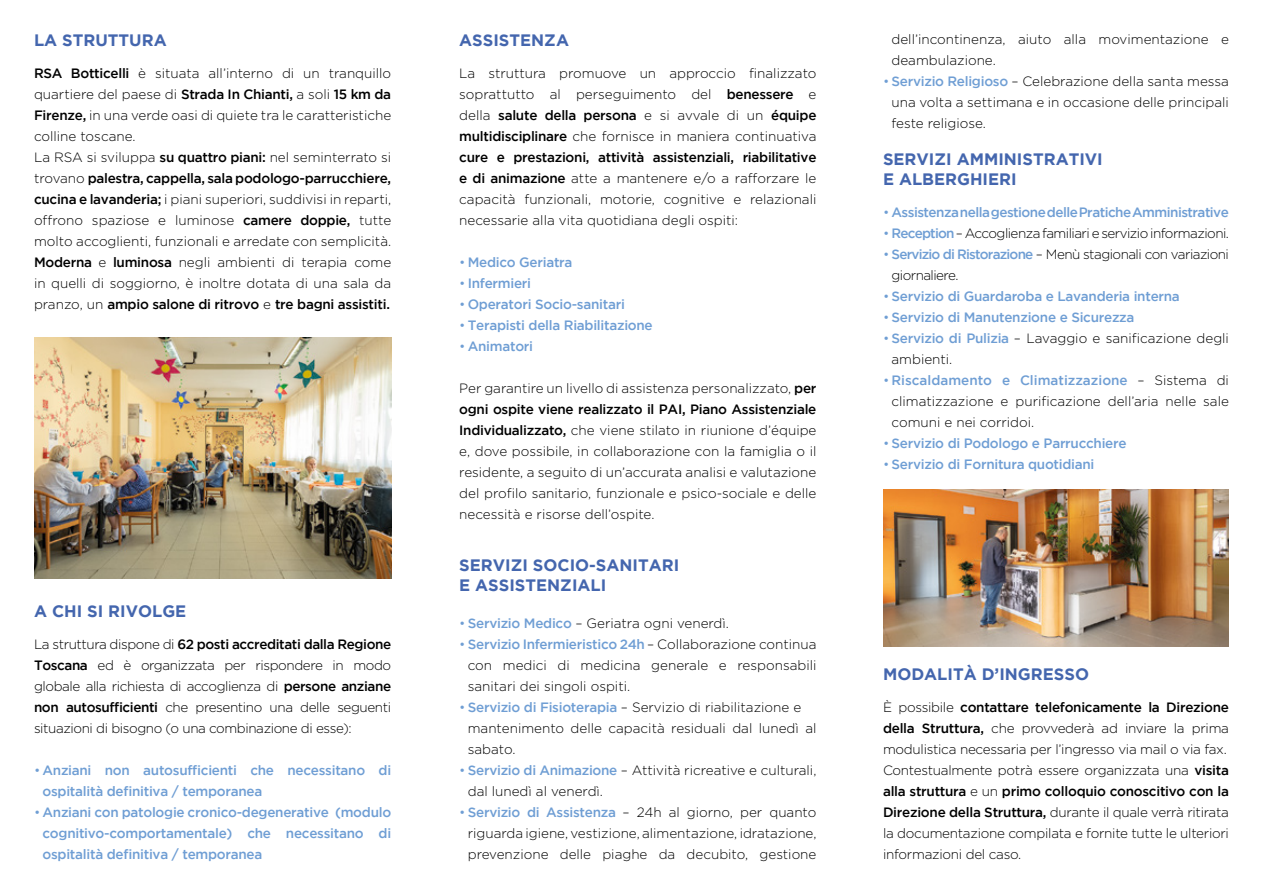
<style>
.page{position:relative;width:1263px;height:893px;background:#fff}
.page>*{position:absolute;margin:0;border:0;box-sizing:border-box;transform-origin:0 0}
.t1{font:700 16.5px/19.8px "Gotham";color:#4466ae}
.t2{font:300 13.5px/21px "Gotham";color:#000;text-align:justify}
.t3{font:500 13.5px/21px "Gotham";letter-spacing:-.02em;color:#6f9ed4}
.t4{font:300 13.5px/21px "Gotham";letter-spacing:-.02em;color:#000}
.t5{font:300 13.5px/21px "Gotham";letter-spacing:-.04em;color:#000}
.t6{font:500 13.5px "Gotham";letter-spacing:-.04em;color:#6f9ed4}
.s1{font-weight:500}
.s2{font-weight:300}
.s3{color:#6f9ed4}
.s4{font-weight:500;color:#6f9ed4}
</style>
<div class="page">
<img style="left:34px;top:338px;width:357px;height:241px">
<img style="left:883px;top:490px;width:346px;height:157px">
<p class="t1" style="left:34px;top:30px;width:134px">LA STRUTTURA</p>
<p class="t2" style="left:34px;top:63px;width:359px;text-align:left"><span class="s1">RSA Botticelli</span> è situata all’interno di un tranquillo quartiere del paese di <span class="s1">Strada In Chianti,</span> a soli <span class="s1">15 km da Firenze,</span> in una verde oasi di quiete tra le caratteristiche colline toscane.<br>La RSA si sviluppa <span class="s1">su quattro piani:</span> nel seminterrato si trovano <span class="s1">palestra, cappella, sala podologo-parrucchiere, cucina e lavanderia;</span> i piani superiori, suddivisi in reparti, offrono spaziose e luminose <span class="s1">camere doppie,</span> tutte molto accoglienti, funzionali e arredate con semplicità.<br><span class="s1">Moderna</span> e <span class="s1">luminosa</span> negli ambienti di terapia come in quelli di soggiorno, è inoltre dotata di una sala da pranzo, un <span class="s1">ampio salone di ritrovo</span> e <span class="s1">tre bagni assistiti.</span></p>
<p class="t1" style="left:34px;top:601px;width:154px">A CHI SI RIVOLGE</p>
<p class="t2" style="left:34px;top:634px;width:359px">La struttura dispone di <span class="s1">62 posti accreditati dalla Regione Toscana</span> ed è organizzata per rispondere in modo globale alla richiesta di accoglienza di <span class="s1">persone anziane non autosufficienti</span> che presentino una delle seguenti situazioni di bisogno (o una combinazione di esse):</p>
<p class="t3" style="left:43px;top:760px;width:350px;text-indent:-9px"><span class="s2">•</span> Anziani non autosufficienti che necessitano di ospitalità definitiva / temporanea</p>
<p class="t3" style="left:43px;top:802px;width:350px;text-align:justify;text-indent:-9px"><span class="s2">•</span> Anziani con patologie cronico-degenerative (modulo cognitivo-comportamentale) che necessitano di ospitalità definitiva / temporanea</p>
<p class="t1" style="left:459px;top:30px;width:111px">ASSISTENZA</p>
<p class="t2" style="left:891px;top:28px;width:339px">dell’incontinenza, aiuto alla movimentazione e deambulazione.</p>
<p class="t2" style="left:891px;top:70px;width:339px;text-indent:-9px"><span class="s3">•</span> <span class="s4">Servizio Religioso</span> – Celebrazione della santa messa una volta a settimana e in occasione delle principali feste religiose.</p>
<p class="t2" style="left:459px;top:63px;width:359px">La struttura promuove un approccio finalizzato soprattutto al perseguimento del <span class="s1">benessere</span> e della <span class="s1">salute della persona</span> e si avvale di un <span class="s1">équipe multidisciplinare</span> che fornisce in maniera continuativa <span class="s1">cure e prestazioni, attività assistenziali, riabilitative e di animazione</span> atte a mantenere e/o a rafforzare le capacità funzionali, motorie, cognitive e relazionali necessarie alla vita quotidiana degli ospiti:</p>
<p class="t3" style="left:459px;top:252px;width:115px"><span class="s2">•</span> Medico Geriatra</p>
<p class="t3" style="left:459px;top:273px;width:73px"><span class="s2">•</span> Infermieri</p>
<p class="t3" style="left:459px;top:294px;width:167px"><span class="s2">•</span> Operatori Socio-sanitari</p>
<p class="t3" style="left:459px;top:315px;width:195px"><span class="s2">•</span> Terapisti della Riabilitazione</p>
<p class="t3" style="left:459px;top:336px;width:75px"><span class="s2">•</span> Animatori</p>
<p class="t2" style="left:459px;top:378px;width:359px">Per garantire un livello di assistenza personalizzato, <span class="s1">per ogni ospite viene realizzato il PAI, Piano Assistenziale Individualizzato,</span> che viene stilato in riunione d’équipe e, dove possibile, in collaborazione con la famiglia o il residente, a seguito di un’accurata analisi e valutazione del profilo sanitario, funzionale e psico-sociale e delle necessità e risorse dell’ospite.</p>
<p class="t1" style="left:883px;top:149px;width:221px">SERVIZI AMMINISTRATIVI<br>E ALBERGHIERI</p>
<p class="t6" style="left:883px;top:205px;width:347px"><span class="s2">•</span> Assistenza nella gestione delle Pratiche Amministrative</p>
<p class="t5" style="left:883px;top:223px;width:347px"><span class="s3">•</span> <span class="s4">Reception</span> – Accoglienza familiari e servizio informazioni.</p>
<p class="t5" style="left:891px;top:244px;width:339px;text-indent:-9px"><span class="s3">•</span> <span class="s4">Servizio di Ristorazione</span> – Menù stagionali con variazioni giornaliere.</p>
<p class="t3" style="left:883px;top:285px;width:298px"><span class="s2">•</span> Servizio di Guardaroba e Lavanderia interna</p>
<p class="t3" style="left:883px;top:306px;width:253px"><span class="s2">•</span> Servizio di Manutenzione e Sicurezza</p>
<p class="t2" style="left:891px;top:328px;width:339px;text-indent:-9px"><span class="s3">•</span> <span class="s4">Servizio di Pulizia</span> – Lavaggio e sanificazione degli ambienti.</p>
<p class="t2" style="left:891px;top:370px;width:339px;text-indent:-9px"><span class="s3">•</span> <span class="s4">Riscaldamento e Climatizzazione</span> – Sistema di climatizzazione e purificazione dell’aria nelle sale comuni e nei corridoi.</p>
<p class="t3" style="left:883px;top:433px;width:245px"><span class="s2">•</span> Servizio di Podologo e Parrucchiere</p>
<p class="t3" style="left:883px;top:454px;width:213px"><span class="s2">•</span> Servizio di Fornitura quotidiani</p>
<p class="t1" style="left:459px;top:555px;width:222px">SERVIZI SOCIO-SANITARI<br>E ASSISTENZIALI</p>
<p class="t2" style="left:459px;top:613px;width:271px"><span class="s3">•</span> <span class="s4">Servizio Medico</span> – Geriatra ogni venerdì.</p>
<p class="t2" style="left:468px;top:634px;width:350px;text-indent:-9px"><span class="s3">•</span> <span class="s4">Servizio Infermieristico 24h</span> – Collaborazione continua con medici di medicina generale e responsabili sanitari dei singoli ospiti.</p>
<p class="t2" style="left:468px;top:697px;width:350px;text-align:left;text-indent:-9px"><span class="s3">•</span> <span class="s4">Servizio di Fisioterapia</span> – Servizio di riabilitazione e mantenimento delle capacità residuali dal lunedì al sabato.</p>
<p class="t2" style="left:468px;top:760px;width:350px;text-indent:-9px"><span class="s3">•</span> <span class="s4">Servizio di Animazione</span> – Attività ricreative e culturali, dal lunedì al venerdì.</p>
<p class="t2" style="left:468px;top:802px;width:350px;text-indent:-9px"><span class="s3">•</span> <span class="s4">Servizio di Assistenza</span> – 24h al giorno, per quanto riguarda igiene, vestizione, alimentazione, idratazione, prevenzione delle piaghe da decubito, gestione</p>
<p class="t1" style="left:883px;top:664px;width:207px">MODALITÀ D’INGRESSO</p>
<p class="t4" style="left:883px;top:697px;width:347px">È possibile <span class="s1">contattare telefonicamente la Direzione della Struttura,</span> che provvederà ad inviare la prima modulistica necessaria per l’ingresso via mail o via fax.<br>Contestualmente potrà essere organizzata una <span class="s1">visita alla struttura</span> e un <span class="s1">primo colloquio conoscitivo con la Direzione della Struttura,</span> durante il quale verrà ritirata la documentazione compilata e fornite tutte le ulteriori informazioni del caso.</p>
</div>
